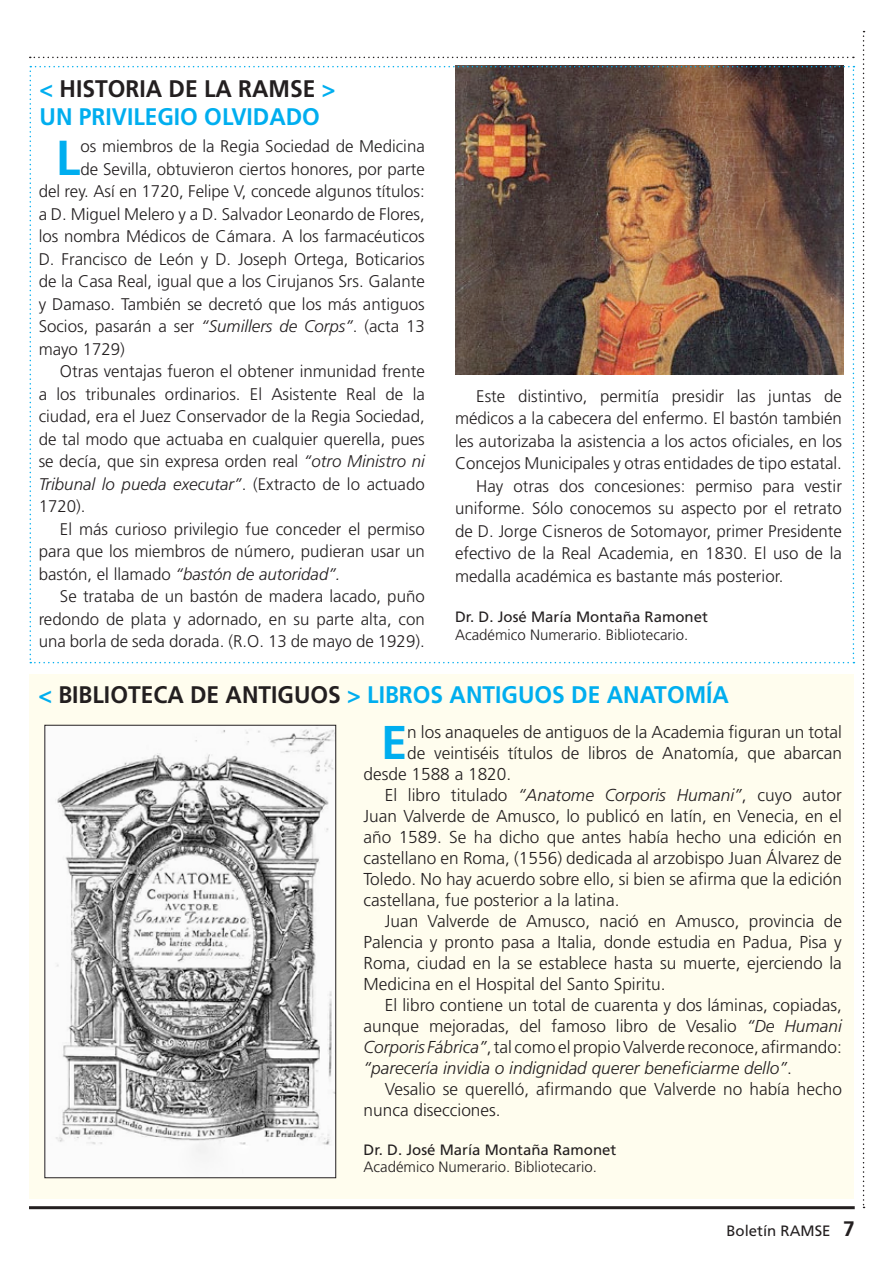
<style>
.page{position:relative;width:893px;height:1263px;background:#fff}
.page>*{position:absolute;margin:0;border:0;box-sizing:border-box;transform-origin:0 0}
.t1{font:700 49.05px "Frutiger LT Std";color:#00aeef}
.t2{font:700 47.4px "Frutiger LT Std";color:#00aeef}
.t3{font:700 24px/28.8px "Frutiger LT Std";color:#00aeef;scale:.95 1}
.t4{font:300 17.25px "Frutiger LT Std";color:#231f20}
.t5{font:italic 300 17.25px "Frutiger LT Std";color:#231f20}
.t6{font:300 16.8px "Frutiger LT Std";color:#231f20}
.t7{font:italic 300 16.8px "Frutiger LT Std";color:#231f20}
.t8{font:15px "Frutiger LT Std";color:#231f20}
.t9{font:300 15px "Frutiger LT Std";color:#231f20}
.s1{color:#231f20}
.s2{font-style:italic}
.s3{font-style:normal}
.s4{font-weight:700;font-size:21px}
</style>
<div class="page">
<svg style="left:863px;top:31px;width:1px;height:1177px"></svg>
<svg style="left:30px;top:57px;width:824px;height:1px"></svg>
<hr style="left:29px;top:1206px;width:826px;height:3px;background:#231f20">
<div style="left:30px;top:675px;width:824px;height:524px;background:#fffdee"></div>
<img style="left:47px;top:727px;width:287px;height:449px">
<div style="left:45px;top:725px;width:291px;height:453px;border:1px solid #231f20"></div>
<svg style="left:30px;top:66px;width:824px;height:597px"></svg>
<h3 class="t3" style="left:40px;top:74px;width:313px">&lt; <span class="s1">HISTORIA DE LA RAMSE</span> &gt;<br>UN PRIVILEGIO OLVIDADO</h3>
<h1 class="t1" style="left:56px;top:129px;width:26px">L</h1>
<p class="t6" style="left:81px;top:137px;width:346px">os miembros de la Regia Sociedad de Medicina</p>
<p class="t6" style="left:81px;top:159px;width:346px">de Sevilla, obtuvieron ciertos honores, por parte</p>
<p class="t6" style="left:39px;top:182px;width:388px">del rey. Así en 1720, Felipe V, concede algunos títulos:</p>
<p class="t6" style="left:39px;top:204px;width:388px">a D. Miguel Melero y a D. Salvador Leonardo de Flores,</p>
<p class="t6" style="left:39px;top:227px;width:388px">los nombra Médicos de Cámara. A los farmacéuticos</p>
<p class="t6" style="left:39px;top:249px;width:388px">D. Francisco de León y D. Joseph Ortega, Boticarios</p>
<p class="t6" style="left:39px;top:272px;width:388px">de la Casa Real, igual que a los Cirujanos Srs. Galante</p>
<p class="t6" style="left:39px;top:294px;width:388px">y Damaso. También se decretó que los más antiguos</p>
<p class="t6" style="left:39px;top:317px;width:388px">Socios, pasarán a ser <span class="s2">“Sumillers de Corps”</span>. (acta 13</p>
<p class="t6" style="left:39px;top:339px;width:88px">mayo 1729)</p>
<p class="t6" style="left:60px;top:362px;width:366px">Otras ventajas fueron el obtener inmunidad frente</p>
<p class="t6" style="left:39px;top:384px;width:388px">a los tribunales ordinarios. El Asistente Real de la</p>
<p class="t6" style="left:39px;top:407px;width:388px">ciudad, era el Juez Conservador de la Regia Sociedad,</p>
<p class="t6" style="left:39px;top:429px;width:388px">de tal modo que actuaba en cualquier querella, pues</p>
<p class="t6" style="left:39px;top:452px;width:388px">se decía, que sin expresa orden real <span class="s2">“otro Ministro ni</span></p>
<p class="t7" style="left:39px;top:474px;width:388px">Tribunal lo pueda executar”<span class="s3">. (Extracto de lo actuado</span></p>
<p class="t6" style="left:39px;top:497px;width:48px">1720).</p>
<p class="t6" style="left:60px;top:519px;width:366px">El más curioso privilegio fue conceder el permiso</p>
<p class="t6" style="left:39px;top:542px;width:388px">para que los miembros de número, pudieran usar un</p>
<p class="t7" style="left:39px;top:564px;width:303px"><span class="s3">bastón, el llamado</span> “bastón de autoridad”.</p>
<p class="t6" style="left:60px;top:587px;width:366px">Se trataba de un bastón de madera lacado, puño</p>
<p class="t6" style="left:39px;top:609px;width:388px">redondo de plata y adornado, en su parte alta, con</p>
<p class="t6" style="left:39px;top:632px;width:388px">una borla de seda dorada. (R.O. 13 de mayo de 1929).</p>
<p class="t6" style="left:476px;top:386px;width:367px">Este distintivo, permitía presidir las juntas de</p>
<p class="t6" style="left:455px;top:409px;width:388px">médicos a la cabecera del enfermo. El bastón también</p>
<p class="t6" style="left:455px;top:431px;width:388px">les autorizaba la asistencia a los actos oficiales, en los</p>
<p class="t6" style="left:455px;top:454px;width:388px">Concejos Municipales y otras entidades de tipo estatal.</p>
<p class="t6" style="left:476px;top:476px;width:367px">Hay otras dos concesiones: permiso para vestir</p>
<p class="t6" style="left:455px;top:499px;width:388px">uniforme. Sólo conocemos su aspecto por el retrato</p>
<p class="t6" style="left:455px;top:521px;width:388px">de D. Jorge Cisneros de Sotomayor, primer Presidente</p>
<p class="t6" style="left:455px;top:544px;width:388px">efectivo de la Real Academia, en 1830. El uso de la</p>
<p class="t6" style="left:455px;top:566px;width:330px">medalla académica es bastante más posterior.</p>
<p class="t8" style="left:455px;top:608px;width:254px">Dr. D. José María Montaña Ramonet</p>
<p class="t9" style="left:455px;top:627px;width:235px">Académico Numerario. Bibliotecario.</p>
<h3 class="t3" style="left:38px;top:680px;width:728px">&lt; <span class="s1">BIBLIOTECA DE ANTIGUOS</span> &gt; LIBROS ANTIGUOS DE ANATOMÍA</h3>
<h2 class="t2" style="left:381px;top:715px;width:28px">E</h2>
<p class="t4" style="left:407px;top:722px;width:436px">n los anaqueles de antiguos de la Academia figuran un total</p>
<p class="t4" style="left:407px;top:743px;width:436px">de veintiséis títulos de libros de Anatomía, que abarcan</p>
<p class="t4" style="left:364px;top:764px;width:149px">desde 1588 a 1820.</p>
<p class="t4" style="left:385px;top:785px;width:459px">El libro titulado <span class="s2">“Anatome Corporis Humani”</span>, cuyo autor</p>
<p class="t4" style="left:364px;top:806px;width:480px">Juan Valverde de Amusco, lo publicó en latín, en Venecia, en el</p>
<p class="t4" style="left:364px;top:827px;width:480px">año 1589. Se ha dicho que antes había hecho una edición en</p>
<p class="t4" style="left:364px;top:848px;width:480px">castellano en Roma, (1556) dedicada al arzobispo Juan Álvarez de</p>
<p class="t4" style="left:364px;top:869px;width:480px">Toledo. No hay acuerdo sobre ello, si bien se afirma que la edición</p>
<p class="t4" style="left:364px;top:890px;width:257px">castellana, fue posterior a la latina.</p>
<p class="t4" style="left:385px;top:911px;width:459px">Juan Valverde de Amusco, nació en Amusco, provincia de</p>
<p class="t4" style="left:364px;top:932px;width:480px">Palencia y pronto pasa a Italia, donde estudia en Padua, Pisa y</p>
<p class="t4" style="left:364px;top:953px;width:480px">Roma, ciudad en la se establece hasta su muerte, ejerciendo la</p>
<p class="t4" style="left:364px;top:974px;width:303px">Medicina en el Hospital del Santo Spiritu.</p>
<p class="t4" style="left:385px;top:995px;width:459px">El libro contiene un total de cuarenta y dos láminas, copiadas,</p>
<p class="t4" style="left:364px;top:1016px;width:480px">aunque mejoradas, del famoso libro de Vesalio <span class="s2">“De Humani</span></p>
<p class="t4" style="left:364px;top:1037px;width:480px"><span class="s2">Corporis Fábrica”</span>, tal como el propio Valverde reconoce, afirmando:</p>
<p class="t5" style="left:364px;top:1058px;width:430px">“parecería invidia o indignidad querer beneficiarme dello”<span class="s3">.</span></p>
<p class="t4" style="left:385px;top:1079px;width:459px">Vesalio se querelló, afirmando que Valverde no había hecho</p>
<p class="t4" style="left:364px;top:1100px;width:139px">nunca disecciones.</p>
<p class="t8" style="left:364px;top:1141px;width:254px">Dr. D. José María Montaña Ramonet</p>
<p class="t9" style="left:364px;top:1158px;width:235px">Académico Numerario. Bibliotecario.</p>
<p class="t8" style="left:726px;top:1222px;width:130px">Boletín RAMSE <span class="s4">7</span></p>
</div>
